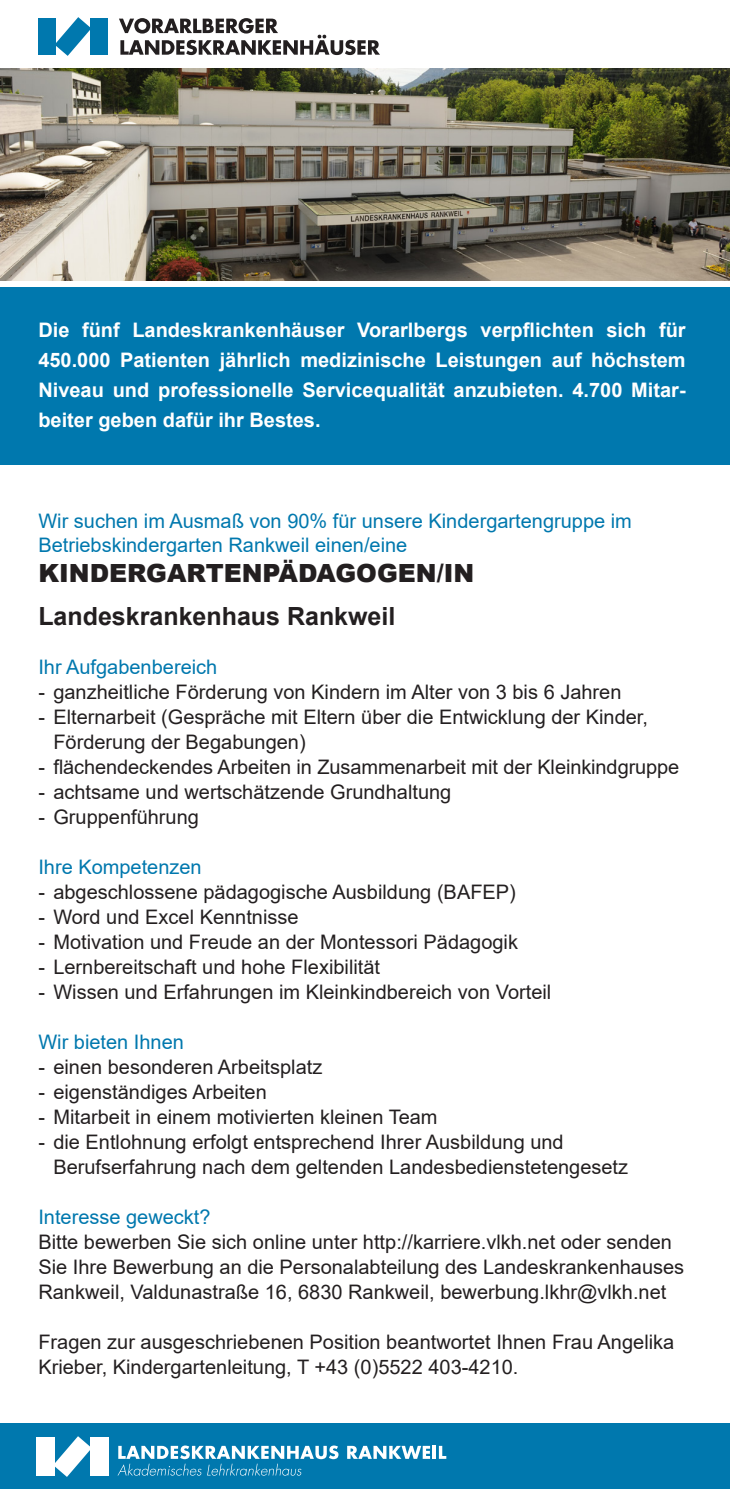
<style>
.page{position:relative;width:730px;height:1489px;background:#fff}
.page>*{position:absolute;margin:0;border:0;box-sizing:border-box;transform-origin:0 0}
.t1{font:700 25px "Arial";color:#231f20}
.t2{font:900 25px "Arial";color:#231f20}
.t3{font:20px/25px "Arial";color:#231f20}
.t4{font:700 20px/30px "Arial";color:#fff;text-align:justify}
.t5{font:20px "Arial";color:#0078ae}
</style>
<div class="page">
<div style="left:39px;top:18px;width:17px;height:37px;background:#0078ae"></div>
<div style="left:90px;top:18px;width:17px;height:37px;background:#0078ae"></div>
<svg style="left:56px;top:17px;width:34px;height:39px"></svg>
<svg style="left:119px;top:18px;width:261px;height:37px"></svg>
<img style="left:0;top:68px;width:730px;height:213px">
<div style="left:0;top:1423px;width:730px;height:65px;background:#0078ae"></div>
<div style="left:36px;top:1437px;width:19px;height:38px;background:#fff"></div>
<div style="left:90px;top:1437px;width:19px;height:38px;background:#fff"></div>
<svg style="left:53px;top:1436px;width:39px;height:40px"></svg>
<svg style="left:118px;top:1445px;width:220px;height:30px"></svg>
<svg style="left:347px;top:1445px;width:99px;height:13px"></svg>
<div style="left:0;top:287px;width:730px;height:177px;background:#0078ae"></div>
<p class="t4" style="left:38px;top:315px;width:649px">Die fünf Landeskrankenhäuser Vorarlbergs verpflichten sich für 450.000 Patienten jährlich medizinische Leistungen auf höchstem Niveau und professionelle Servicequalität anzubieten. 4.700 Mitar&shy;beiter geben dafür ihr Bestes.</p>
<p class="t5" style="left:38px;top:507px;width:595px">Wir suchen im Ausmaß von 90% für unsere Kindergartengruppe im</p>
<p class="t5" style="left:38px;top:531px;width:371px">Betriebskindergarten Rankweil einen/eine</p>
<p class="t2" style="left:38px;top:555px;width:437px">KINDERGARTENPÄDAGOGEN/IN</p>
<p class="t1" style="left:38px;top:598px;width:359px">Landeskrankenhaus Rankweil</p>
<p class="t5" style="left:38px;top:653px;width:180px">Ihr Aufgabenbereich</p>
<p class="t3" style="left:38px;top:679px;width:585px">- ganzheitliche Förderung von Kindern im Alter von 3 bis 6 Jahren</p>
<p class="t3" style="left:38px;top:704px;width:611px">- Elternarbeit (Gespräche mit Eltern über die Entwicklung der Kinder,</p>
<p class="t3" style="left:53px;top:729px;width:254px">Förderung der Begabungen)</p>
<p class="t3" style="left:38px;top:754px;width:643px">- flächendeckendes Arbeiten in Zusammenarbeit mit der Kleinkindgruppe</p>
<p class="t3" style="left:38px;top:779px;width:414px">- achtsame und wertschätzende Grundhaltung</p>
<p class="t3" style="left:38px;top:804px;width:162px">- Gruppenführung</p>
<p class="t5" style="left:38px;top:853px;width:165px">Ihre Kompetenzen</p>
<p class="t3" style="left:38px;top:879px;width:479px">- abgeschlossene pädagogische Ausbildung (BAFEP)</p>
<p class="t3" style="left:38px;top:904px;width:262px">- Word und Excel Kenntnisse</p>
<p class="t3" style="left:38px;top:929px;width:481px">- Motivation und Freude an der Montessori Pädagogik</p>
<p class="t3" style="left:38px;top:954px;width:343px">- Lernbereitschaft und hohe Flexibilität</p>
<p class="t3" style="left:38px;top:979px;width:515px">- Wissen und Erfahrungen im Kleinkindbereich von Vorteil</p>
<p class="t5" style="left:38px;top:1028px;width:147px">Wir bieten Ihnen</p>
<p class="t3" style="left:38px;top:1054px;width:286px">- einen besonderen Arbeitsplatz</p>
<p class="t3" style="left:38px;top:1079px;width:230px">- eigenständiges Arbeiten</p>
<p class="t3" style="left:38px;top:1104px;width:401px">- Mitarbeit in einem motivierten kleinen Team</p>
<p class="t3" style="left:38px;top:1129px;width:527px">- die Entlohnung erfolgt entsprechend Ihrer Ausbildung und</p>
<p class="t3" style="left:53px;top:1154px;width:576px">Berufserfahrung nach dem geltenden Landesbedienstetengesetz</p>
<p class="t5" style="left:38px;top:1203px;width:174px">Interesse geweckt?</p>
<p class="t3" style="left:38px;top:1229px;width:647px">Bitte bewerben Sie sich online unter http://karriere.vlkh.net oder senden<br>Sie Ihre Bewerbung an die Personalabteilung des Landeskrankenhauses<br>Rankweil, Valdunastraße 16, 6830 Rankweil, bewerbung.lkhr@vlkh.net</p>
<p class="t3" style="left:38px;top:1329px;width:637px">Fragen zur ausgeschriebenen Position beantwortet Ihnen Frau Angelika<br>Krieber, Kindergartenleitung, T +43 (0)5522 403-4210.</p>
</div>
